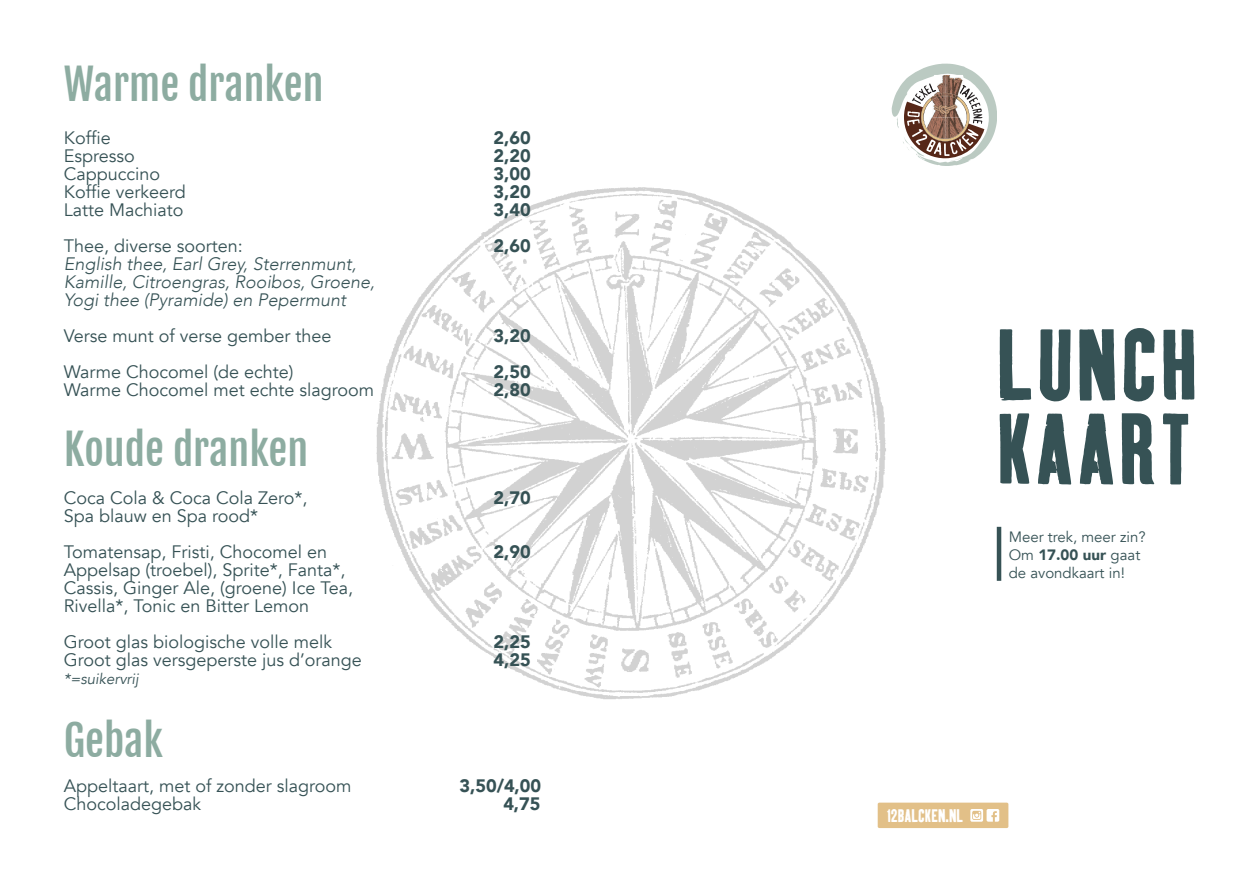
<style>
.page{position:relative;width:1259px;height:893px;background:#fff}
.page>*{position:absolute;margin:0;border:0;box-sizing:border-box;transform-origin:0 0}
.t1{font:97.2px/84px "Kipp No One Pro";letter-spacing:.03em;color:#365255}
.Standaard{font:42px "Fjalla One";color:#8daca1}
.t2{font:18px/18px "Avenir";color:#365255}
.t3{font:italic 300 18px/18px "Avenir";color:#365255}
.t4{font:900 18px "Avenir";color:#365255}
.t5{font:17.7px "Kipp No One Pro";color:#fff}
.t6{font:15px "Avenir";color:#365255}
.t7{font:900 15px "Avenir";color:#365255}
.t8{font:italic 15px "Avenir";color:#365255}
.s1{font-weight:400;font-style:normal}
.s2{font-weight:400}
</style>
<div class="page">
<img style="left:376px;top:187px;width:626px;height:512px">
<div style="left:877px;top:803px;width:131px;height:25px;background:#e2c088;border-radius:2px"></div>
<svg style="left:970px;top:809px;width:29px;height:13px"></svg>
<svg style="left:891px;top:64px;width:105px;height:102px"></svg>
<img style="left:933px;top:67px;width:32px;height:3px">
<div style="left:996px;top:527px;width:5px;height:54px;background:#365255"></div>
<p class="Standaard" style="left:64px;top:59px;width:261px">Warme dranken</p>
<p class="t2" style="left:64px;top:129px;width:49px">Koffie</p>
<p class="t2" style="left:64px;top:147px;width:98px">Espresso<br>Cappuccino</p>
<p class="t2" style="left:64px;top:183px;width:124px">Koffie verkeerd</p>
<p class="t2" style="left:64px;top:201px;width:121px">Latte Machiato</p>
<p class="t3" style="left:64px;top:237px;width:312px"><span class="s1">Thee, diverse soorten:<br></span>English thee, Earl Grey, Sterrenmunt, Kamille, Citroengras, Rooibos, Groene, Yogi thee (Pyramide) en Pepermunt</p>
<p class="t2" style="left:64px;top:327px;width:269px">Verse munt of verse gember thee</p>
<p class="t2" style="left:64px;top:363px;width:231px">Warme Chocomel (de echte)</p>
<p class="t2" style="left:64px;top:381px;width:312px">Warme Chocomel met echte slagroom</p>
<p class="Standaard" style="left:64px;top:424px;width:246px">Koude dranken</p>
<p class="t2" style="left:64px;top:489px;width:245px">Coca Cola &amp; Coca Cola Zero*,</p>
<p class="t2" style="left:64px;top:507px;width:196px">Spa blauw en Spa rood*</p>
<p class="t2" style="left:64px;top:543px;width:265px">Tomatensap, Fristi, Chocomel en</p>
<p class="t2" style="left:64px;top:561px;width:291px">Appelsap (troebel), Sprite*, Fanta*,<br>Cassis, Ginger Ale, (groene) Ice Tea,<br>Rivella*, Tonic en Bitter Lemon</p>
<p class="t2" style="left:64px;top:633px;width:270px">Groot glas biologische volle melk</p>
<p class="t2" style="left:64px;top:651px;width:299px">Groot glas versgeperste jus d’orange</p>
<p class="t8" style="left:64px;top:670px;width:76px">*=suikervrij</p>
<p class="Standaard" style="left:64px;top:715px;width:100px">Gebak</p>
<p class="t2" style="left:64px;top:777px;width:289px">Appeltaart, met of zonder slagroom</p>
<p class="t2" style="left:64px;top:795px;width:139px">Chocoladegebak</p>
<p class="t4" style="left:493px;top:122px;width:39px">2,60</p>
<p class="t4" style="left:493px;top:140px;width:39px">2,20</p>
<p class="t4" style="left:493px;top:158px;width:39px">3,00</p>
<p class="t4" style="left:493px;top:176px;width:39px">3,20</p>
<p class="t4" style="left:493px;top:194px;width:39px">3,40</p>
<p class="t4" style="left:493px;top:230px;width:39px">2,60</p>
<p class="t4" style="left:493px;top:320px;width:39px">3,20</p>
<p class="t4" style="left:493px;top:356px;width:39px">2,50</p>
<p class="t4" style="left:493px;top:374px;width:39px">2,80</p>
<p class="t4" style="left:493px;top:482px;width:39px">2,70</p>
<p class="t4" style="left:493px;top:536px;width:39px">2,90</p>
<p class="t4" style="left:493px;top:626px;width:39px">2,25</p>
<p class="t4" style="left:493px;top:644px;width:39px">4,25</p>
<p class="t4" style="left:459px;top:770px;width:83px">3,50/4,00</p>
<p class="t4" style="left:503px;top:788px;width:39px">4,75</p>
<p class="t1" style="left:996px;top:323px;width:202px">LUNCH<br>KAART</p>
<p class="t6" style="left:1008px;top:528px;width:138px">Meer trek, meer zin?</p>
<p class="t7" style="left:1008px;top:542px;width:133px"><span class="s2">Om</span> 17.00 uur <span class="s2">gaat</span></p>
<p class="t6" style="left:1008px;top:564px;width:118px">de avondkaart in!</p>
<p class="t5" style="left:887px;top:804px;width:78px">12BALCKEN.NL</p>
</div>
